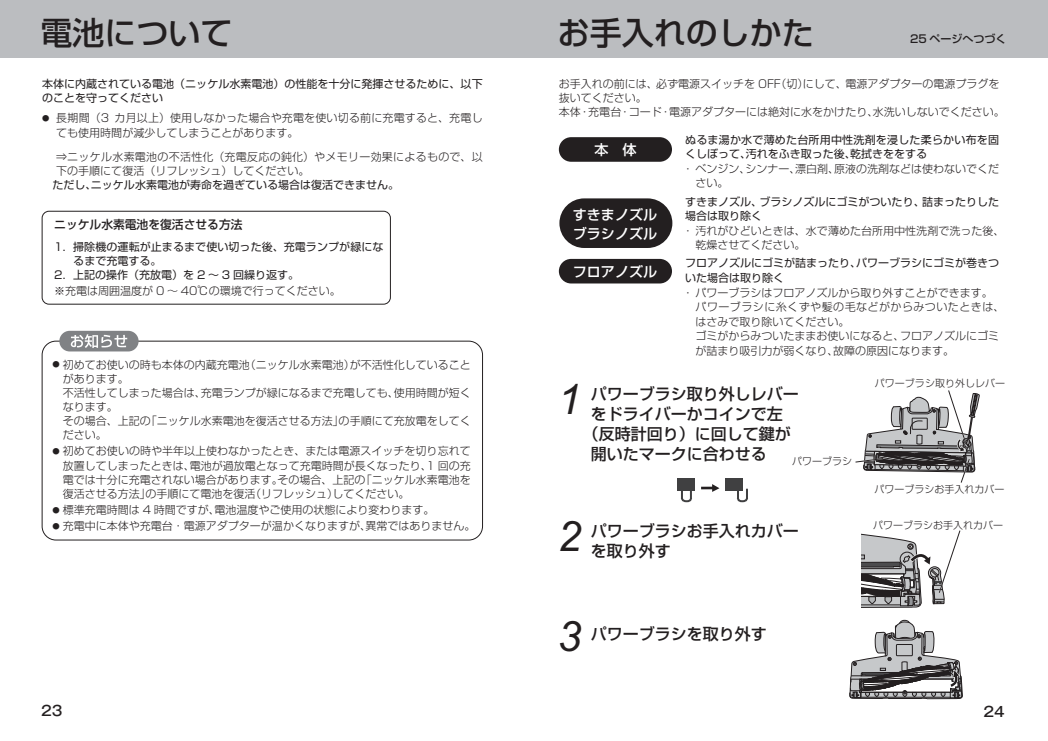
<style>
.page{position:relative;width:1048px;height:741px;background:#fff}
.page>*{position:absolute;margin:0;border:0;box-sizing:border-box;transform-origin:0 0}
.t1{font:italic 42px "Arial";color:#231f20}
.t2{font:32px "Shin Go Pro Medium 90 msp RKSJ H";color:#231f20}
.t3{font:16px/20px "Shin Go Pro Medium 90 msp RKSJ H";color:#231f20}
.t4{font:14px "Shin Go Pro Medium 90 msp RKSJ H";color:#fff}
.t5{font:14px "Gothic MB101 Pro Medium 90 msp RKSJ H";color:#231f20}
.t6{font:12px "Shin Go Pro Medium 90 msp RKSJ H";color:#231f20}
.t7{font:11px/14.6px "Shin Go Pro Light 90 msp RKSJ H";color:#231f20}
.t8{font:11px/14.6px "Shin Go Pro Regular 90 msp RKSJ H";color:#231f20}
.t9{font:11px/14px "Shin Go Pro Light 90 msp RKSJ H";letter-spacing:.025em;color:#231f20}
.t10{font:11px/14.6px "Shin Go Pro Regular 90 msp RKSJ H";letter-spacing:.02em;color:#231f20}
.t11{font:11px "Shin Go Pro Medium 90 msp RKSJ H";color:#231f20}
.t12{font:10px "Shin Go Pro Light 90 msp RKSJ H";color:#231f20}
.s1{font-size:7.3px}
</style>
<div class="page">
<div style="left:0;top:0;width:1047px;height:58px;background:#bbbdc0"></div>
<div style="left:559px;top:198px;width:113px;height:50px;background:#231f20;border-radius:25px"></div>
<div style="left:559px;top:259px;width:113px;height:24px;background:#231f20;border-radius:12px"></div>
<div style="left:559px;top:137px;width:113px;height:25px;background:#231f20;border-radius:12px"></div>
<svg style="left:855px;top:390px;width:124px;height:93px"></svg>
<div style="left:678px;top:478px;width:17px;height:12px;background:#404041"></div>
<svg style="left:680px;top:490px;width:13px;height:13px"></svg>
<div style="left:725px;top:478px;width:17px;height:12px;background:#404041"></div>
<svg style="left:735px;top:487px;width:13px;height:16px"></svg>
<svg style="left:701px;top:484px;width:18px;height:8px"></svg>
<svg style="left:849px;top:530px;width:113px;height:170px"></svg>
<div style="left:42px;top:211px;width:348px;height:93px;border:1px solid #231f20;border-radius:7px"></div>
<div style="left:42px;top:341px;width:441px;height:199px;border:1px solid #231f20;border-radius:14px"></div>
<div style="left:59px;top:331px;width:80px;height:20px;background:#808285;border-radius:10px"></div>
<svg style="left:71px;top:334px;width:56px;height:14px"></svg>
<h2 class="t2" style="left:40px;top:21px;width:194px">電池について</h2>
<h2 class="t2" style="left:557px;top:21px;width:257px">お手入れのしかた</h2>
<p class="t7" style="left:559px;top:78px;width:447px;line-height:14px">お手入れの前には、必ず電源スイッチを OFF（切）にして、電源アダプターの電源プラグを抜いてください。<br>本体・充電台・コード・電源アダプターには絶対に水をかけたり、水洗いしないでください。</p>
<p class="t10" style="left:685px;top:134px;width:315px">ぬるま湯か水で薄めた台所用中性洗剤を浸した柔らかい布を固くしぼって、汚れをふき取った後、乾拭きををする</p>
<p class="t7" style="left:695px;top:163px;width:305px;text-indent:-13px">・ ベンジン、シンナー、漂白剤、原液の洗剤などは使わないでください。</p>
<p class="t8" style="left:685px;top:196px;width:315px">すきまノズル、ブラシノズルにゴミがついたり、詰まったりした場合は取り除く</p>
<p class="t7" style="left:695px;top:225px;width:310px;text-indent:-13px">・ 汚れがひどいときは、水で薄めた台所用中性洗剤で洗った後、乾燥させてください。</p>
<p class="t8" style="left:685px;top:257px;width:315px">フロアノズルにゴミが詰まったり、パワーブラシにゴミが巻きついた場合は取り除く</p>
<p class="t7" style="left:695px;top:287px;width:310px;text-indent:-13px">・ パワーブラシはフロアノズルから取り外すことができます。パワーブラシに糸くずや髪の毛などがからみついたときは、はさみで取り除いてください。<br>ゴミがからみついたままお使いになると、フロアノズルにゴミが詰まり吸引力が弱くなり、故障の原因になります。</p>
<p class="t11" style="left:910px;top:35px;width:98px">25 ページへつづく</p>
<p class="t8" style="left:42px;top:78px;width:442px;line-height:14px">本体に内蔵されている電池（ニッケル水素電池）の性能を十分に発揮させるために、以下のことを守ってください</p>
<p class="t7" style="left:56px;top:112px;width:428px;text-indent:-14px"><span class="s1">●</span> 長期間（3 カ月以上）使用しなかった場合や充電を使い切る前に充電すると、充電しても使用時間が減少してしまうことがあります。</p>
<p class="t9" style="left:56px;top:151px;width:428px">⇒ニッケル水素電池の不活性化（充電反応の鈍化）やメモリー効果によるもので、以下の手順にて復活（リフレッシュ）してください。</p>
<p class="t8" style="left:52px;top:179px;width:348px">ただし、ニッケル水素電池が寿命を過ぎている場合は復活できません。</p>
<p class="t4" style="left:594px;top:145px;width:43px">本　体</p>
<p class="t4" style="left:573px;top:209px;width:85px">すきまノズル</p>
<p class="t6" style="left:54px;top:220px;width:190px">ニッケル水素電池を復活させる方法</p>
<p class="t8" style="left:54px;top:241px;width:331px">1．掃除機の運転が止まるまで使い切った後、充電ランプが緑にな</p>
<p class="t8" style="left:73px;top:255px;width:89px">るまで充電する。</p>
<p class="t8" style="left:54px;top:269px;width:246px">2．上記の操作（充放電）を 2 ～ 3 回繰り返す。</p>
<p class="t7" style="left:54px;top:285px;width:288px">※充電は周囲温度が 0 ～ 40℃の環境で行ってください。</p>
<p class="t4" style="left:573px;top:228px;width:85px">ブラシノズル</p>
<p class="t4" style="left:573px;top:266px;width:85px">フロアノズル</p>
<p class="t7" style="left:63px;top:359px;width:409px;line-height:14.1px;text-indent:-10px"><span class="s1">●</span> 初めてお使いの時も本体の内蔵充電池（ニッケル水素電池）が不活性化していることがあります。<br>不活性してしまった場合は、充電ランプが緑になるまで充電しても、使用時間が短くなります。<br>その場合、上記の「ニッケル水素電池を復活させる方法」の手順にて充放電をしてください。</p>
<p class="t7" style="left:63px;top:446px;width:409px;line-height:14.2px;text-align:justify;text-indent:-10px"><span class="s1">●</span> 初めてお使いの時や半年以上使わなかったとき、または電源スイッチを切り忘れて放置してしまったときは、電池が過放電となって充電時間が長くなったり、1 回の充電では十分に充電されない場合があります。その場合、上記の「ニッケル水素電池を復活させる方法」の手順にて電池を復活（リフレッシュ）してください。</p>
<p class="t7" style="left:53px;top:504px;width:383px"><span class="s1">●</span> 標準充電時間は 4 時間ですが、電池温度やご使用の状態により変わります。</p>
<p class="t7" style="left:53px;top:520px;width:424px"><span class="s1">●</span> 充電中に本体や充電台・電源アダプターが温かくなりますが、異常ではありません。</p>
<h1 class="t1" style="left:557px;top:375px;width:25px">1</h1>
<h3 class="t3" style="left:590px;top:386px;width:209px">パワーブラシ取り外しレバー</h3>
<h3 class="t3" style="left:590px;top:406px;width:193px">をドライバーかコインで左</h3>
<h3 class="t3" style="left:582px;top:426px;width:209px">（反時計回り）に回して鍵が</h3>
<h3 class="t3" style="left:590px;top:446px;width:177px">開いたマークに合わせる</h3>
<p class="t12" style="left:792px;top:458px;width:61px">パワーブラシ</p>
<h1 class="t1" style="left:557px;top:512px;width:25px">2</h1>
<h3 class="t3" style="left:590px;top:524px;width:209px">パワーブラシお手入れカバーを取り外す</h3>
<p class="t12" style="left:874px;top:380px;width:131px">パワーブラシ取り外しレバー</p>
<p class="t12" style="left:874px;top:485px;width:131px">パワーブラシお手入れカバー</p>
<p class="t12" style="left:873px;top:521px;width:131px">パワーブラシお手入れカバー</p>
<h1 class="t1" style="left:557px;top:612px;width:25px">3</h1>
<h3 class="t3" style="left:590px;top:626px;width:177px">パワーブラシを取り外す</h3>
<p class="t5" style="left:41px;top:705px;width:23px">23</p>
<p class="t5" style="left:983px;top:706px;width:23px">24</p>
</div>
